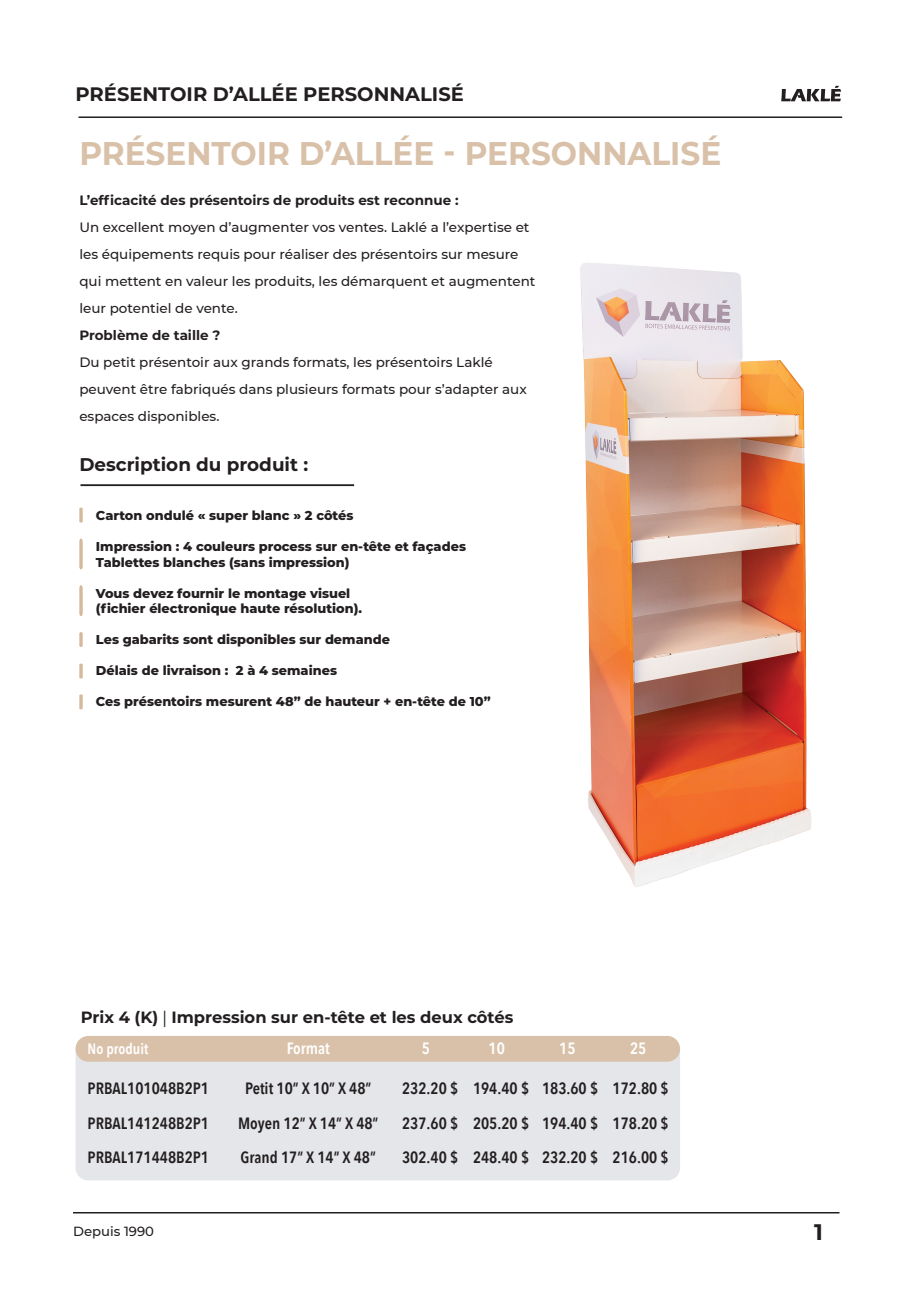
<style>
.page{position:relative;width:920px;height:1290px;background:#fff}
.page>*{position:absolute;margin:0;border:0;box-sizing:border-box;transform-origin:0 0}
.t1{font:700 32.85px "Montserrat";color:#d9c1a9;scale:.95 1}
.t2{font:700 22.5px "Montserrat";color:#231f20}
.t3{font:700 19.5px "Montserrat";color:#231f20}
.t4{font:700 18.45px "Montserrat";color:#231f20}
.t5{font:600 16.35px/34.3px "Avenir Next Condensed";color:#231f20;text-align:justify}
.t6{font:700 16.35px "Montserrat";color:#231f20}
.t7{font:600 16.35px "Avenir Next Condensed";color:#fff}
.t8{font:600 15px "Avenir Next Condensed";color:#fff}
.t9{font:500 13.5px/27px "Montserrat";color:#231f20}
.t10{font:700 13.5px "Montserrat";color:#231f20}
.t11{font:500 13.2px "Montserrat";color:#231f20}
.t12{font:800 12.9px/15.5px "Montserrat";color:#231f20}
.s1{font-family:"Myriad Pro";font-weight:400}
</style>
<div class="page">
<div style="left:76px;top:1053px;width:604px;height:127px;background:#e5e6ea"></div>
<div style="left:76px;top:1036px;width:604px;height:26px;background:#d9c1a9;border-radius:13px"></div>
<svg style="left:79px;top:539px;width:4px;height:30px"></svg>
<svg style="left:79px;top:585px;width:4px;height:31px"></svg>
<svg style="left:79px;top:632px;width:4px;height:15px"></svg>
<svg style="left:79px;top:664px;width:4px;height:14px"></svg>
<svg style="left:79px;top:694px;width:4px;height:15px"></svg>
<svg style="left:79px;top:508px;width:4px;height:14px"></svg>
<hr style="left:80px;top:484px;width:274px;height:2px;background:#231f20">
<hr style="left:79px;top:116px;width:763px;height:2px;background:#231f20">
<hr style="left:73px;top:1212px;width:766px;height:1px;background:#231f20">
<svg style="left:781px;top:86px;width:60px;height:15px"></svg>
<img style="left:580px;top:263px;width:231px;height:624px">
<h3 class="t3" style="left:76px;top:80px;width:390px">PRÉSENTOIR D’ALLÉE PERSONNALISÉ</h3>
<h1 class="t1" style="left:79px;top:130px;width:677px">PRÉSENTOIR D’ALLÉE - PERSONNALISÉ</h1>
<p class="t10" style="left:79px;top:190px;width:381px">L’efficacité des présentoirs de produits est reconnue :</p>
<p class="t9" style="left:79px;top:213px;width:458px">Un excellent moyen d’augmenter vos ventes. Laklé a l’expertise et les équipements requis pour réaliser des présentoirs sur mesure qui mettent en valeur les produits, les démarquent et augmentent leur potentiel de vente.</p>
<p class="t10" style="left:79px;top:325px;width:143px">Problème de taille ?</p>
<p class="t9" style="left:79px;top:348px;width:449px">Du petit présentoir aux grands formats, les présentoirs Laklé peuvent être fabriqués dans plusieurs formats pour s’adapter aux espaces disponibles.</p>
<h3 class="t4" style="left:79px;top:451px;width:230px">Description du produit :</h3>
<p class="t12" style="left:96px;top:507px;width:259px">Carton ondulé « super blanc » 2 côtés</p>
<p class="t12" style="left:96px;top:538px;width:372px">Impression : 4 couleurs process sur en-tête et façades<br>Tablettes blanches (sans impression)</p>
<p class="t12" style="left:96px;top:585px;width:268px">Vous devez fournir le montage visuel (fichier électronique haute résolution).</p>
<p class="t12" style="left:96px;top:631px;width:296px">Les gabarits sont disponibles sur demande</p>
<p class="t12" style="left:96px;top:662px;width:243px">Délais de livraison : 2 à 4 semaines</p>
<p class="t12" style="left:96px;top:693px;width:396px">Ces présentoirs mesurent 48” de hauteur + en-tête de 10”</p>
<p class="t6" style="left:81px;top:1006px;width:434px">Prix 4 (K) <span class="s1">|</span> Impression sur en-tête et les deux côtés</p>
<p class="t8" style="left:88px;top:1035px;width:62px">No produit</p>
<p class="t7" style="left:287px;top:1034px;width:45px">Format</p>
<p class="t7" style="left:422px;top:1034px;width:10px">5</p>
<p class="t5" style="left:88px;top:1071px;width:123px">PRBAL101048B2P1<br>PRBAL141248B2P1<br>PRBAL171448B2P1</p>
<p class="t5" style="left:238px;top:1071px;width:142px;text-align:center">Petit 10” X 10” X 48”<br>Moyen 12” X 14” X 48”<br>Grand 17” X 14” X 48”</p>
<p class="t7" style="left:489px;top:1034px;width:18px">10</p>
<p class="t7" style="left:559px;top:1034px;width:18px">15</p>
<p class="t7" style="left:630px;top:1034px;width:18px">25</p>
<p class="t5" style="left:402px;top:1071px;width:268px">232.20 $ 194.40 $ 183.60 $ 172.80 $ 237.60 $ 205.20 $ 194.40 $ 178.20 $ 302.40 $ 248.40 $ 232.20 $ 216.00 $</p>
<p class="t11" style="left:73px;top:1222px;width:82px">Depuis 1990</p>
<h2 class="t2" style="left:814px;top:1216px;width:10px">1</h2>
</div>
